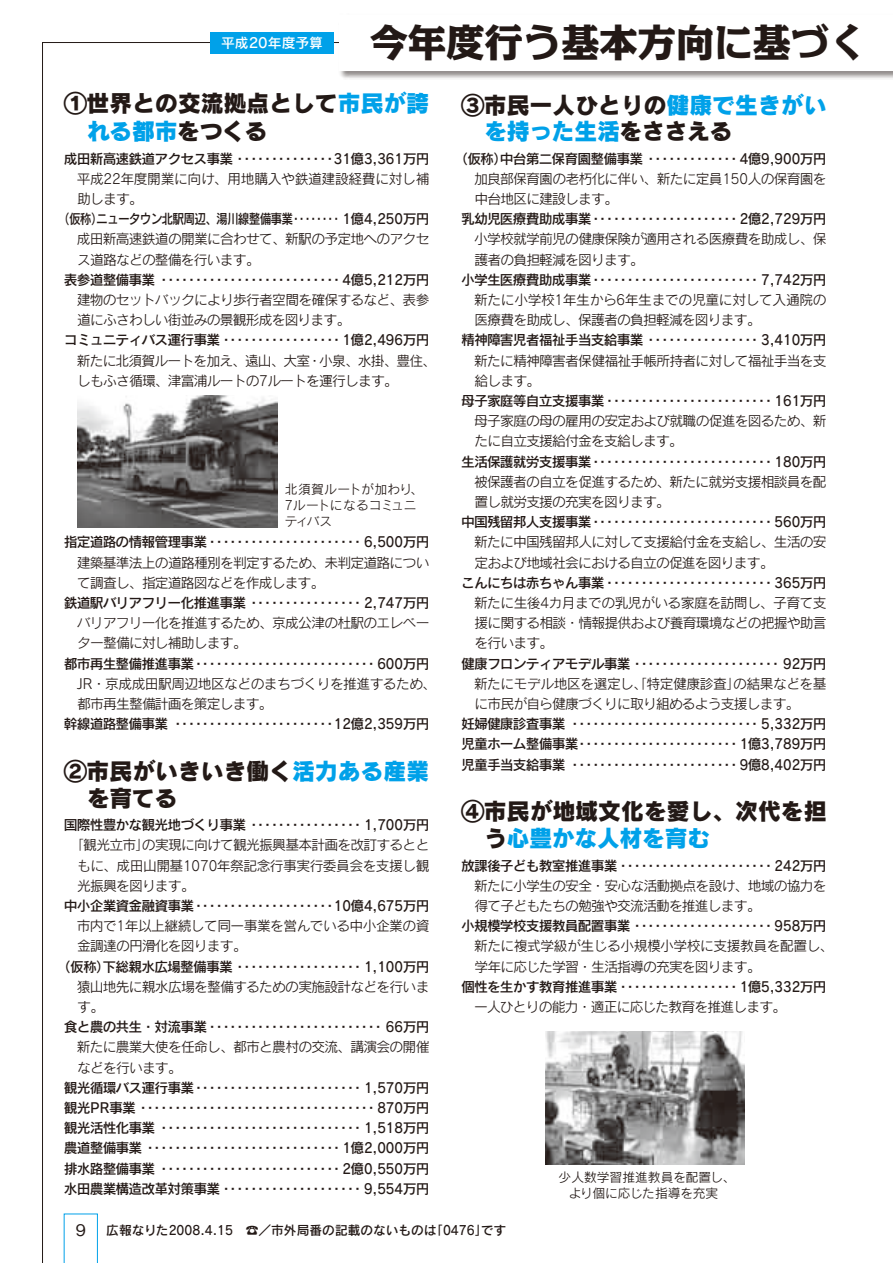
<style>
.page{position:relative;width:893px;height:1263px;background:#fff}
.page>*{position:absolute;margin:0;border:0;box-sizing:border-box;transform-origin:0 0}
.t1{font:800 38.25px "Kakumin Pro";color:#231916}
.t2{font:23.4px/26.5px "Rodin Pro EB";letter-spacing:-.025em;color:#231916}
.t3{font:13.8px/20.2px "Rodin Pro DB";letter-spacing:-.06em;color:#231916;text-align:justify}
.t4{font:13.8px/20.2px "Rodin Pro M";letter-spacing:-.055em;color:#231916}
.t5{font:13.8px/20.2px "Rodin Pro M";letter-spacing:-.03em;color:#231916}
.t6{font:13.8px/20.2px "Rodin Pro M";letter-spacing:-.035em;color:#231916}
.t7{font:13.8px "Rodin Pro DB";letter-spacing:-.06em;color:#231916;scale:.85 1}
.t8{font:13.8px/20.2px "Rodin Pro M";letter-spacing:-.025em;color:#231916}
.t9{font:13.8px "Rodin Pro DB";color:#fff}
.t10{font:12.75px/15.9px "Rodin Pro M";color:#231916}
.t11{font:12.75px "Rodin Pro DB";color:#231916}
.s1{color:#00a1e9}
</style>
<div class="page">
<div style="left:210px;top:32px;width:124px;height:21px;background:#00a1e9"></div>
<div style="left:338px;top:14px;width:555px;height:66px;background:#231916;opacity:.5"></div>
<div style="left:339px;top:15px;width:554px;height:55px;background:#fff"></div>
<img style="left:78px;top:395px;width:199px;height:133px">
<img style="left:545px;top:1032px;width:199px;height:132px">
<svg style="left:64px;top:1213px;width:34px;height:50px"></svg>
<p class="t9" style="left:221px;top:33px;width:103px">平成20年度予算</p>
<h1 class="t1" style="left:370px;top:12px;width:499px">今年度行う基本方向に基づく</h1>
<h2 class="t2" style="left:87px;top:89px;width:344px;line-height:27.6px;text-indent:-23px">①世界との交流拠点として<span class="s1">市民が誇れる都市</span>をつくる</h2>
<p class="t3" style="left:64px;top:148px;width:367px">成田新高速鉄道アクセス事業･･････････････31億3,361万円</p>
<p class="t8" style="left:77px;top:168px;width:354px">平成22年度開業に向け、用地購入や鉄道建設経費に対し補助します。</p>
<p class="t7" style="left:58px;top:210px;width:439px">（仮称ニュータウン北駅周辺、湯川線整備事業････････ 億1 4,250万円</p>
<p class="t7" style="left:91px;top:210px;width:15px">）</p>
<p class="t4" style="left:77px;top:229px;width:354px">成田新高速鉄道の開業に合わせて、新駅の予定地へのアクセス道路などの整備を行います。</p>
<p class="t3" style="left:64px;top:269px;width:367px">表参道整備事業･･････････････････････････ 億4 5,212万円</p>
<p class="t4" style="left:77px;top:289px;width:354px">建物のセットバックにより歩行者空間を確保するなど、表参道にふさわしい街並みの景観形成を図ります。</p>
<p class="t3" style="left:64px;top:329px;width:367px">コミュニティバス運行事業･････････････････ 億1 2,496万円</p>
<p class="t4" style="left:319px;top:350px;width:119px">小泉、水掛、豊住、</p>
<p class="t4" style="left:77px;top:350px;width:323px">新たに北須賀ルートを加え、遠山、大室<br>しもふさ循環、津富浦ルートの7ルートを運行します。</p>
<p class="t4" style="left:308px;top:350px;width:15px">・</p>
<p class="t10" style="left:285px;top:481px;width:133px">北須賀ルートが加わり<br>7ルートになるコミュニティバス</p>
<p class="t10" style="left:410px;top:481px;width:14px">、</p>
<p class="t3" style="left:64px;top:531px;width:367px">指定道路の情報管理事業･･････････････････････ 6,500万円</p>
<p class="t4" style="left:77px;top:552px;width:354px">建築基準法上の道路種別を判定するため、未判定道路について調査し、指定道路図などを作成します。</p>
<p class="t3" style="left:64px;top:592px;width:367px">鉄道駅バリアフリー化推進事業････････････････ 2,747万円</p>
<p class="t4" style="left:77px;top:612px;width:354px">バリアフリー化を推進するため、京成公津の杜駅のエレベーター整備に対し補助します。</p>
<p class="t3" style="left:64px;top:653px;width:367px">都市再生整備推進事業･･････････････････････････ 600万円</p>
<p class="t4" style="left:77px;top:673px;width:361px">JR・京成成田駅周辺地区などのまちづくりを推進するため、都市再生整備計画を策定します。</p>
<p class="t3" style="left:64px;top:713px;width:367px">幹線道路整備事業･･･････････････････････12億2,359万円</p>
<h2 class="t2" style="left:87px;top:757px;width:344px;text-indent:-23px">②市民がいきいき働く<span class="s1">活力ある産業</span>を育てる</h2>
<p class="t3" style="left:64px;top:814px;width:367px">国際性豊かな観光地づくり事業････････････････ 1,700万円</p>
<p class="t4" style="left:70px;top:834px;width:361px">「観光立市の実現に向けて観光振興基本計画を改訂するとと</p>
<p class="t4" style="left:77px;top:834px;width:354px;text-indent:58px">」<br>もに、成田山開基1070年祭記念行事実行委員会を支援し観光振興を図ります。</p>
<p class="t3" style="left:64px;top:895px;width:367px">中小企業資金融資事業････････････････････10億4,675万円</p>
<p class="t4" style="left:77px;top:915px;width:354px">市内で1年以上継続して同一事業を営んでいる中小企業の資金調達の円滑化を図ります。</p>
<p class="t3" style="left:57px;top:956px;width:374px">（仮称下総親水広場整備事業･･････････････････ 1,100万円</p>
<p class="t3" style="left:96px;top:956px;width:15px">）</p>
<p class="t4" style="left:77px;top:976px;width:354px">猿山地先に親水広場を整備するための実施設計などを行います。</p>
<p class="t3" style="left:64px;top:1016px;width:367px">食と農の共生・対流事業･････････････････････････ 66万円</p>
<p class="t4" style="left:77px;top:1036px;width:354px">新たに農業大使を任命し、都市と農村の交流、講演会の開催などを行います。</p>
<p class="t3" style="left:64px;top:1077px;width:367px">観光循環バス運行事業････････････････････････ 1,570万円観光PR事業･･････････････････････････････････ 870万円観光活性化事業･････････････････････････････ 1,518万円農道整備事業････････････････････････････ 億1 2,000万円排水路整備事業･･････････････････････････ 億2 0,550万円水田農業構造改革対策事業････････････････････ 9,554万円</p>
<h2 class="t2" style="left:484px;top:90px;width:344px;text-indent:-23px">③市民一人ひとりの<span class="s1">健康で生きがいを持った生活</span>をささえる</h2>
<p class="t3" style="left:454px;top:148px;width:374px">（仮称中台第二保育園整備事業･････････････ 億4 9,900万円</p>
<p class="t3" style="left:493px;top:148px;width:15px">）</p>
<p class="t4" style="left:474px;top:168px;width:354px">加良部保育園の老朽化に伴い、新たに定員150人の保育園を中台地区に建設します。</p>
<p class="t3" style="left:461px;top:208px;width:367px">乳幼児医療費助成事業･････････････････････ 億2 2,729万円</p>
<p class="t4" style="left:474px;top:229px;width:354px">小学校就学前児の健康保険が適用される医療費を助成し、保護者の負担軽減を図ります。</p>
<p class="t3" style="left:461px;top:269px;width:367px">小学生医療費助成事業････････････････････････ 7,742万円</p>
<p class="t5" style="left:474px;top:289px;width:354px">新たに小学校1年生から6年生までの児童に対して入通院の医療費を助成し、保護者の負担軽減を図ります。</p>
<p class="t3" style="left:461px;top:329px;width:367px">精神障害児者福祉手当支給事業････････････････ 3,410万円</p>
<p class="t4" style="left:474px;top:350px;width:354px">新たに精神障害者保健福祉手帳所持者に対して福祉手当を支給します。</p>
<p class="t3" style="left:461px;top:390px;width:367px">母子家庭等自立支援事業････････････････････････ 161万円</p>
<p class="t4" style="left:474px;top:410px;width:354px">母子家庭の母の雇用の安定および就職の促進を図るため、新たに自立支援給付金を支給します。</p>
<p class="t3" style="left:461px;top:451px;width:367px">生活保護就労支援事業･･････････････････････････ 180万円</p>
<p class="t4" style="left:474px;top:471px;width:354px">被保護者の自立を促進するため、新たに就労支援相談員を配置し就労支援の充実を図ります。</p>
<p class="t3" style="left:461px;top:511px;width:367px">中国残留邦人支援事業･･････････････････････････ 560万円</p>
<p class="t4" style="left:474px;top:532px;width:354px">新たに中国残留邦人に対して支援給付金を支給し、生活の安定および地域社会における自立の促進を図ります。</p>
<p class="t3" style="left:461px;top:572px;width:367px">こんにちは赤ちゃん事業････････････････････････ 365万円</p>
<p class="t4" style="left:474px;top:592px;width:354px;text-align:justify">新たに生後4カ月までの乳児がいる家庭を訪問し、子育て支援に関する相談・情報提供および養育環境などの把握や助言を行います。</p>
<p class="t3" style="left:461px;top:653px;width:367px">健康フロンティアモデル事業･････････････････････ 92万円</p>
<p class="t4" style="left:733px;top:673px;width:95px">の結果などを基</p>
<p class="t4" style="left:474px;top:673px;width:327px">新たにモデル地区を選定し「、特定健康診査」<br>に市民が自ら健康づくりに取り組めるよう支援します。</p>
<p class="t3" style="left:461px;top:713px;width:367px">妊婦健康診査事業･･･････････････････････････ 5,332万円児童ホーム整備事業･･･････････････････････ 億1 3,789万円児童手当支給事業････････････････････････ 億9 8,402万円</p>
<h2 class="t2" style="left:484px;top:796px;width:344px;line-height:27.2px;text-indent:-23px">④市民が地域文化を愛し、次代を担う<span class="s1">心豊かな人材を育む</span></h2>
<p class="t3" style="left:461px;top:855px;width:367px">放課後子ども教室推進事業･･････････････････････ 242万円</p>
<p class="t4" style="left:474px;top:875px;width:354px">新たに小学生の安全・安心な活動拠点を設け、地域の協力を得て子どもたちの勉強や交流活動を推進します。</p>
<p class="t3" style="left:461px;top:915px;width:367px">小規模学校支援教員配置事業････････････････････ 958万円</p>
<p class="t6" style="left:474px;top:935px;width:361px">新たに複式学級が生じる小規模小学校に支援教員を配置し、学年に応じた学習・生活指導の充実を図ります。</p>
<p class="t3" style="left:461px;top:976px;width:367px">個性を生かす教育推進事業･････････････････ 億1 5,332万円</p>
<p class="t4" style="left:474px;top:996px;width:314px">一人ひとりの能力・適正に応じた教育を推進します。</p>
<p class="t10" style="left:559px;top:1168px;width:178px;text-align:center">少人数学習推進教員を配置し、より個に応じた指導を充実</p>
<p class="t11" style="left:106px;top:1221px;width:128px">広報なりた2008.4.15</p>
<p class="t11" style="left:246px;top:1221px;width:192px">☎／市外局番の記載のないものは</p>
<p class="t11" style="left:430px;top:1221px;width:59px">「0476」</p>
<p class="t11" style="left:481px;top:1221px;width:27px">です</p>
</div>
